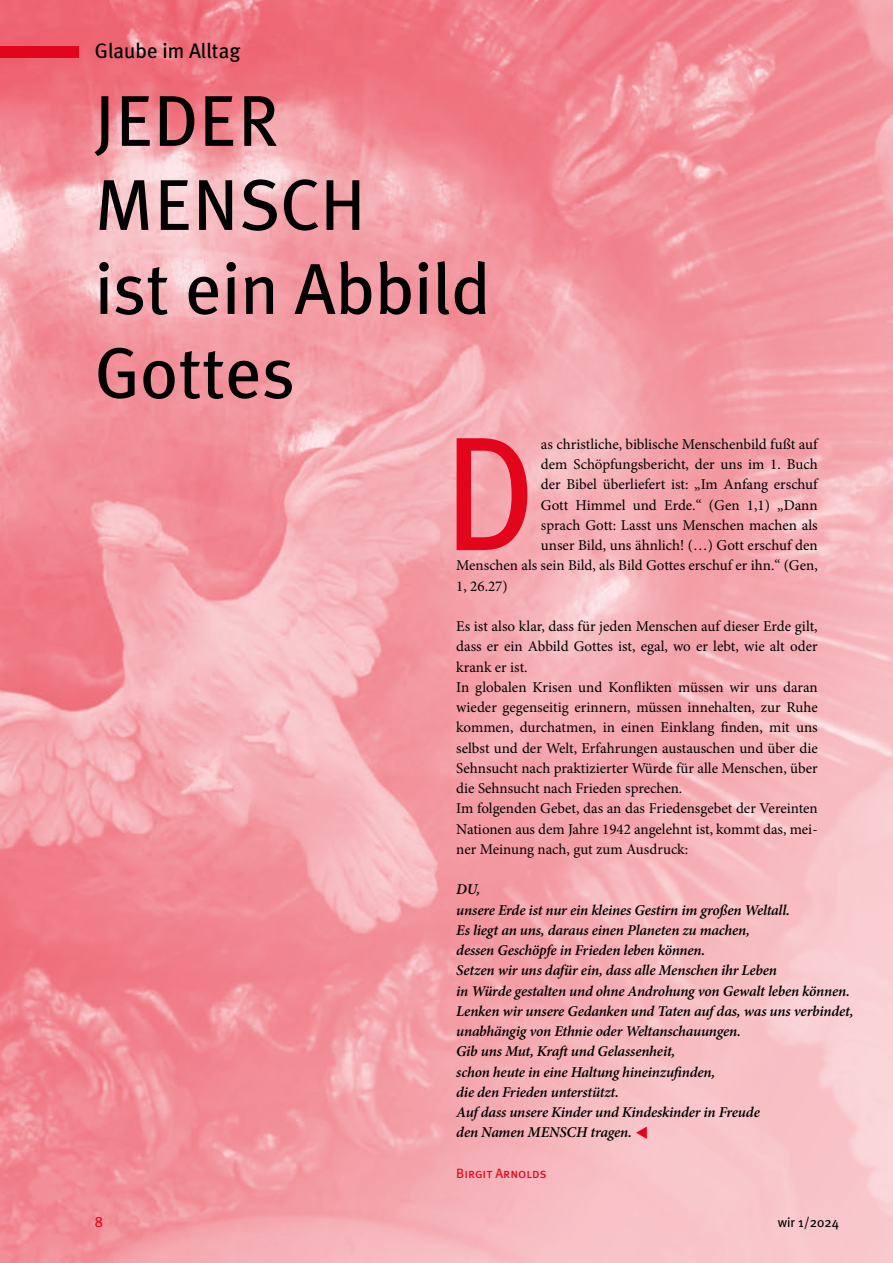
<style>
.page{position:relative;width:893px;height:1263px;background:#fff}
.page>*{position:absolute;margin:0;border:0;box-sizing:border-box;transform-origin:0 0}
.t1{font:162.45px "Meta Plus";color:#e3051b;scale:.91 1}
.t2{font:72px/84px "Meta Plus";color:#000}
.t3{font:21px "Meta Plus";color:#000}
.t4{font:15px/20.2px "Minion Pro";color:#000}
.t5{font:italic 600 15px/20.2px "Minion Pro";letter-spacing:-.015em;color:#000}
.t6{font:15px "Meta Plus";color:#e3051b}
.t7{font:13.5px "Meta Plus Book Caps";color:#e3051b}
.t8{font:13.5px "Meta Plus";color:#000}
.s1{color:#e3051b}
</style>
<div class="page">
<img style="left:0;top:0;width:893px;height:1263px">
<div style="left:0;top:47px;width:79px;height:11px;background:#e3051b"></div>
<h3 class="t3" style="left:95px;top:39px;width:147px">Glaube im Alltag</h3>
<h2 class="t2" style="left:95px;top:78px;width:397px">JEDER<br>MENSCH<br>ist ein Abbild<br>Gottes</h2>
<h1 class="t1" style="left:443px;top:400px;width:104px">D</h1>
<p class="t4" style="left:541px;top:434px;width:278px">as christliche, biblische Menschenbild fußt auf</p>
<p class="t4" style="left:541px;top:454px;width:278px">dem Schöpfungsbericht, der uns im 1. Buch</p>
<p class="t4" style="left:541px;top:474px;width:278px">der Bibel überliefert ist: „Im Anfang erschuf</p>
<p class="t4" style="left:541px;top:495px;width:278px">Gott Himmel und Erde.“ (Gen 1,1) „Dann</p>
<p class="t4" style="left:541px;top:515px;width:278px">sprach Gott: Lasst uns Menschen machen als</p>
<p class="t4" style="left:541px;top:535px;width:278px">unser Bild, uns ähnlich! (…) Gott erschuf den</p>
<p class="t4" style="left:456px;top:555px;width:363px">Menschen als sein Bild, als Bild Gottes erschuf er ihn.“ (Gen,</p>
<p class="t4" style="left:456px;top:576px;width:53px">1, 26.27)</p>
<p class="t4" style="left:456px;top:616px;width:363px">Es ist also klar, dass für jeden Menschen auf dieser Erde gilt, dass er ein Abbild Gottes ist, egal, wo er lebt, wie alt oder krank er ist.<br>In globalen Krisen und Konflikten müssen wir uns daran wieder gegenseitig erinnern, müssen innehalten, zur Ruhe kommen, durchatmen, in einen Einklang finden, mit uns selbst und der Welt, Erfahrungen austauschen und über die Sehnsucht nach praktizierter Würde für alle Menschen, über die Sehnsucht nach Frieden sprechen.<br>Im folgenden Gebet, das an das Friedensgebet der Vereinten Nationen aus dem Jahre 1942 angelehnt ist, kommt das, mei&shy;ner Meinung nach, gut zum Ausdruck:</p>
<p class="t5" style="left:456px;top:879px;width:399px">DU,<br>unsere Erde ist nur ein kleines Gestirn im großen Weltall.<br>Es liegt an uns, daraus einen Planeten zu machen,<br>dessen Geschöpfe in Frieden leben können.<br>Setzen wir uns dafür ein, dass alle Menschen ihr Leben<br>in Würde gestalten und ohne Androhung von Gewalt leben können.<br>Lenken wir unsere Gedanken und Taten auf das, was uns verbindet, unabhängig von Ethnie oder Weltanschauungen.<br>Gib uns Mut, Kraft und Gelassenheit,<br>schon heute in eine Haltung hineinzufinden,<br>die den Frieden unterstützt.<br>Auf dass unsere Kinder und Kindeskinder in Freude<br>den Namen MENSCH tragen. <span class="s1">▼</span></p>
<p class="t7" style="left:456px;top:1165px;width:92px">Birgit Arnolds</p>
<p class="t6" style="left:95px;top:1213px;width:10px">8</p>
<p class="t8" style="left:778px;top:1214px;width:63px">wir 1/2024</p>
</div>
